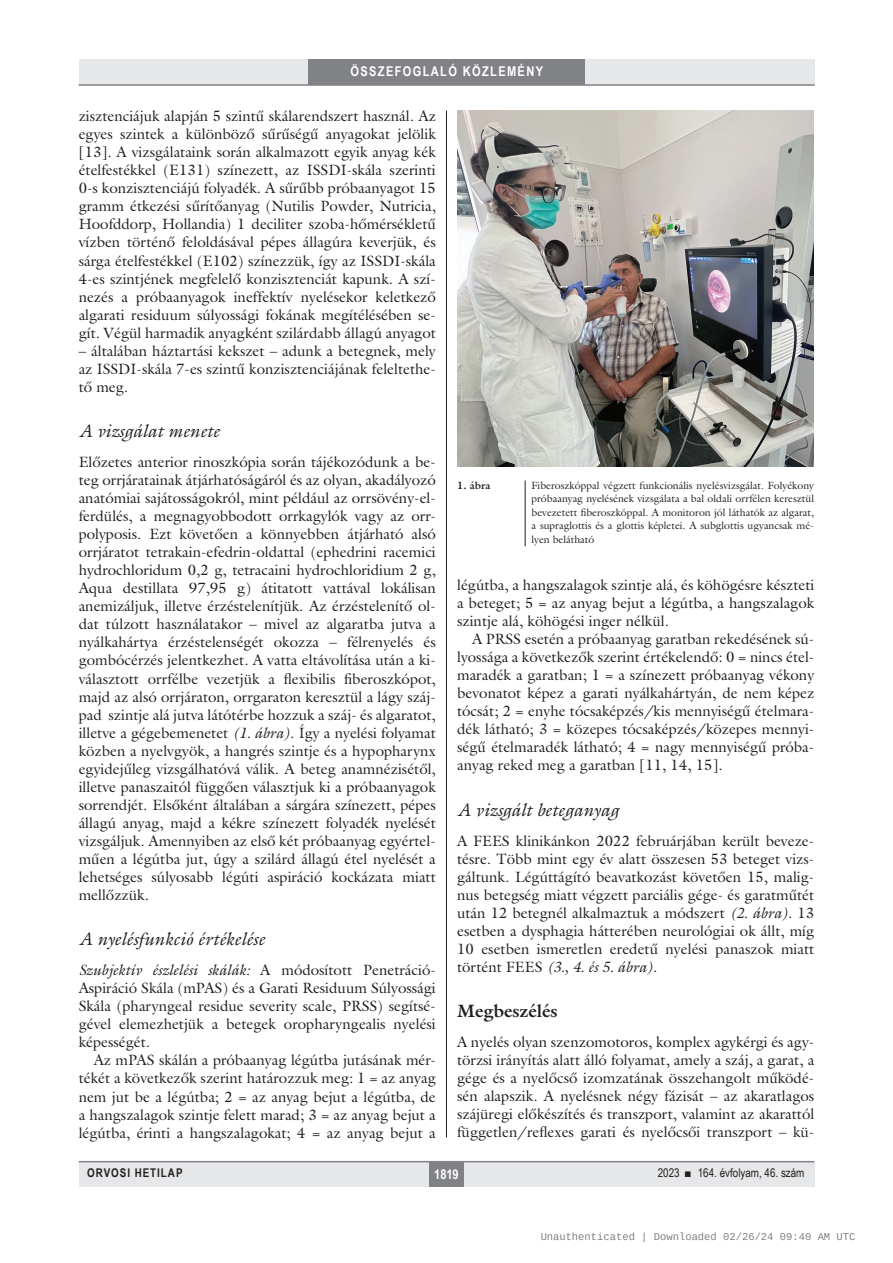
<style>
.page{position:relative;width:893px;height:1263px;background:#fff}
.page>*{position:absolute;margin:0;border:0;box-sizing:border-box;transform-origin:0 0}
.alcimkurziv{font:italic 18px "Galliard Reg";color:#231f20}
.alcimbold{font:700 18px "Galliard Reg";color:#231f20}
.Body_tompa{font:15px/18px "Galliard Reg";color:#231f20;text-align:justify}
.Body_Text{font:15px/18px "Galliard Reg";color:#231f20;text-align:justify}
.rovatcim_jo{font:700 13.5px "Arial Narrow";letter-spacing:.1em;color:#fff}
.oldalszam{font:700 13.5px "Arial Narrow";color:#fff}
.pagina{font:12px "Arial Narrow";color:#231f20}
.pagina-2{font:700 12px "Arial Narrow";letter-spacing:.08em;color:#231f20}
.kepalairas2{font:10.5px/13.5px "Galliard Reg";color:#231f20;text-align:justify}
.t1{font:10.5px "Liberation Mono";color:rgb(0 0 0/.5)}
.kepalairas1{font:700 10.5px "Galliard Reg";color:#231f20}
.s1{font-style:italic}
</style>
<div class="page">
<div style="left:79px;top:1161px;width:735px;height:25px;background:#e6e7e9"></div>
<div style="left:429px;top:1161px;width:34px;height:25px;background:#808285"></div>
<hr style="left:79px;top:1161px;width:735px;height:1px;background:#808285">
<div style="left:79px;top:60px;width:735px;height:25px;background:#e6e7e9"></div>
<div style="left:308px;top:60px;width:277px;height:25px;background:#808285"></div>
<hr style="left:79px;top:84px;width:736px;height:2px;background:#808285">
<hr style="left:446px;top:111px;width:1px;height:1026px;background:#231f20">
<img style="left:458px;top:111px;width:356px;height:356px">
<hr style="left:525px;top:480px;width:1px;height:66px;background:#231f20">
<p class="rovatcim_jo" style="left:350px;top:61px;width:194px">ÖSSZEFOGLALÓ KÖZLEMÉNY</p>
<p class="Body_Text" style="left:79px;top:107px;width:359px">zisztenciájuk alapján 5 szintű skálarendszert használ. Az egyes szintek a különböző sűrűségű anyagokat jelölik [13]. A vizsgálataink során alkalmazott egyik anyag kék ételfestékkel (E131) színezett, az ISSDI-skála szerinti 0-s konzisztenciájú folyadék. A sűrűbb próbaanyagot 15 gramm étkezési sűrítőanyag (Nutilis Powder, Nutricia, Hoofddorp, Hollandia) 1 deciliter szoba-hőmérsékletű vízben történő feloldásával pépes állagúra keverjük, és sárga ételfestékkel (E102) színezzük, így az ISSDI-skála 4-es szintjének megfelelő konzisztenciát kapunk. A szí&shy;nezés a próbaanyagok ineffektív nyelésekor keletkező algarati residuum súlyossági fokának megítélésében se&shy;gít. Végül harmadik anyagként szilárdabb állagú anyagot</p>
<p class="Body_Text" style="left:79px;top:341px;width:359px">– általában háztartási kekszet – adunk a betegnek, mely az ISSDI-skála 7-es szintű konzisztenciájának feleltethe&shy;tő meg.</p>
<p class="alcimkurziv" style="left:79px;top:420px;width:143px">A vizsgálat menete</p>
<p class="Body_tompa" style="left:79px;top:453px;width:359px">Előzetes anterior rinoszkópia során tájékozódunk a be&shy;teg orrjáratainak átjárhatóságáról és az olyan, akadályozó anatómiai sajátosságokról, mint például az orrsövény-el&shy;ferdülés, a megnagyobbodott orrkagylók vagy az orr&shy;polyposis. Ezt követően a könnyebben átjárható alsó orrjáratot tetrakain-efedrin-oldattal (ephedrini racemici hydrochloridum 0,2 g, tetracaini hydrochloridium 2 g, Aqua destillata 97,95 g) átitatott vattával lokálisan anemizáljuk, illetve érzéstelenítjük. Az érzéstelenítő ol&shy;dat túlzott használatakor – mivel az algaratba jutva a nyálkahártya érzéstelenségét okozza – félrenyelés és gombócérzés jelentkezhet. A vatta eltávolítása után a ki&shy;választott orrfélbe vezetjük a flexibilis fiberoszkópot, majd az alsó orrjáraton, orrgaraton keresztül a lágy száj&shy;pad szintje alá jutva látótérbe hozzuk a száj- és algaratot, illetve a gégebemenetet <span class="s1">(1. ábra)</span>. Így a nyelési folyamat közben a nyelvgyök, a hangrés szintje és a hypopharynx egyidejűleg vizsgálhatóvá válik. A beteg anamnézisétől, illetve panaszaitól függően választjuk ki a próbaanyagok sorrendjét. Elsőként általában a sárgára színezett, pépes állagú anyag, majd a kékre színezett folyadék nyelését vizsgáljuk. Amennyiben az első két próbaanyag egyértel&shy;műen a légútba jut, úgy a szilárd állagú étel nyelését a lehetséges súlyosabb légúti aspiráció kockázata miatt mellőzzük.</p>
<p class="alcimkurziv" style="left:79px;top:928px;width:188px">A nyelésfunkció értékelése</p>
<p class="Body_tompa" style="left:79px;top:961px;width:359px"><span class="s1">Szubjektív észlelési skálák:</span> A módosított Penetráció-Aspiráció Skála (mPAS) és a Garati Residuum Súlyossági Skála (pharyngeal residue severity scale, PRSS) segítsé&shy;gével elemezhetjük a betegek oropharyngealis nyelési képességét.</p>
<p class="Body_Text" style="left:79px;top:1051px;width:359px;text-indent:15px">Az mPAS skálán a próbaanyag légútba jutásának mér&shy;tékét a következők szerint határozzuk meg: 1 = az anyag nem jut be a légútba; 2 = az anyag bejut a légútba, de a hangszalagok szintje felett marad; 3 = az anyag bejut a légútba, érinti a hangszalagokat; 4 = az anyag bejut a</p>
<p class="kepalairas1" style="left:457px;top:479px;width:35px">1. ábra</p>
<p class="kepalairas2" style="left:531px;top:478px;width:284px">Fiberoszkóppal végzett funkcionális nyelésvizsgálat. Folyékony próbaanyag nyelésének vizsgálata a bal oldali orrfélen keresztül bevezetett fiberoszkóppal. A monitoron jól láthatók az algarat, a supraglottis és a glottis képletei. A subglottis ugyancsak mé&shy;lyen belátható</p>
<p class="Body_Text" style="left:457px;top:576px;width:359px">légútba, a hangszalagok szintje alá, és köhögésre készteti a beteget; 5 = az anyag bejut a légútba, a hangszalagok szintje alá, köhögési inger nélkül.</p>
<p class="Body_Text" style="left:457px;top:630px;width:359px;text-indent:15px">A PRSS esetén a próbaanyag garatban rekedésének sú&shy;lyossága a következők szerint értékelendő: 0 = nincs étel&shy;maradék a garatban; 1 = a színezett próbaanyag vékony bevonatot képez a garati nyálkahártyán, de nem képez tócsát; 2 = enyhe tócsaképzés/kis mennyiségű ételmara&shy;dék látható; 3 = közepes tócsaképzés/közepes mennyi&shy;ségű ételmaradék látható; 4 = nagy mennyiségű próba&shy;anyag reked meg a garatban [11, 14, 15].</p>
<p class="alcimkurziv" style="left:457px;top:798px;width:163px">A vizsgált beteganyag</p>
<p class="Body_tompa" style="left:457px;top:831px;width:359px">A FEES klinikánkon 2022 februárjában került beveze&shy;tésre. Több mint egy év alatt összesen 53 beteget vizs&shy;gáltunk. Légúttágító beavatkozást követően 15, malig&shy;nus betegség miatt végzett parciális gége- és garatműtét után 12 betegnél alkalmaztuk a módszert <span class="s1">(2. ábra)</span>. 13 esetben a dysphagia hátterében neurológiai ok állt, míg 10 esetben ismeretlen eredetű nyelési panaszok miatt történt FEES <span class="s1">(3., 4. és 5. ábra)</span>.</p>
<p class="alcimbold" style="left:457px;top:999px;width:102px">Megbeszélés</p>
<p class="Body_tompa" style="left:457px;top:1033px;width:359px">A nyelés olyan szenzomotoros, komplex agykérgi és agy&shy;törzsi irányítás alatt álló folyamat, amely a száj, a garat, a gége és a nyelőcső izomzatának összehangolt működé&shy;sén alapszik. A nyelésnek négy fázisát – az akaratlagos szájüregi előkészítés és transzport, valamint az akarattól független/reflexes garati és nyelőcsői transzport – kü-</p>
<p class="pagina-2" style="left:87px;top:1164px;width:97px">ORVOSI HETILAP</p>
<p class="oldalszam" style="left:434px;top:1163px;width:26px">1819</p>
<p class="pagina" style="left:658px;top:1164px;width:148px">2023 ■ 164. évfolyam, 46. szám</p>
<p class="t1" style="left:540px;top:1232px;width:316px">Unauthenticated | Downloaded 02/26/24 09:40 AM UTC</p>
</div>
